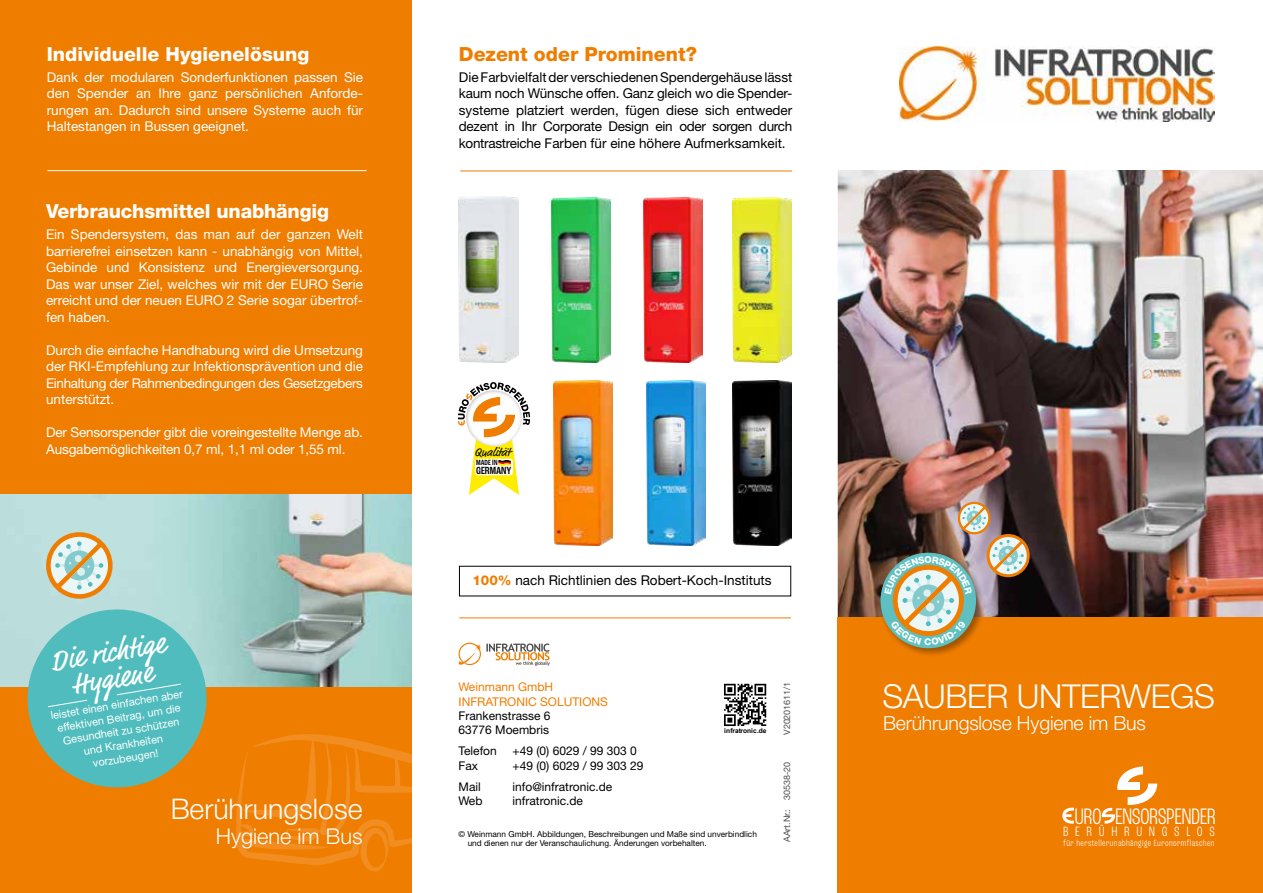
<style>
.page{position:relative;width:1263px;height:893px;background:#fff}
.page>*{position:absolute;margin:0;border:0;box-sizing:border-box;transform-origin:0 0}
.t1{font:300 33px "Helvetica Neue LT Std";letter-spacing:-.01em;color:#fff}
.t2{font:29.1px/26.7px "Market Pro";color:#fff;text-align:center}
.t3{font:300 28.5px "Helvetica Neue LT Std";color:#fff}
.t4{font:300 condensed 23.55px "Roc Grotesk";letter-spacing:-.025em;color:#fff}
.t5{font:300 21.75px "Helvetica Neue LT Std";color:#fff}
.t6{font:800 19.5px "Helvetica Neue LT Std";letter-spacing:-.01em;color:#fff}
.t7{font:300 19.5px "Helvetica Neue LT Std";letter-spacing:-.01em;color:#fff}
.t8{font:800 19.5px "Helvetica Neue LT Std";color:#ef7d00}
.t9{font:300 condensed 14.1px "Roc Grotesk";letter-spacing:.475em;color:#fff}
.t10{font:13.5px/16.5px "Helvetica Neue LT Std";letter-spacing:-.01em;color:#fff;text-align:justify}
.t11{font:13.5px/16.5px "Helvetica Neue LT Std";color:#000;text-align:justify}
.t12{font:12.3px "Market Pro";color:#000}
.t13{font:12px/14.4px "Helvetica Neue LT Std";color:#000}
.t14{font:12px/14.4px "Helvetica Neue LT Std";color:#ef7d00}
.t15{font:10.95px/13.5px "Helvetica Neue LT Std";color:#fff;text-align:center}
.t16{font:500 condensed 10.95px "Roc Grotesk";color:#000}
.t17{font:300 condensed 9.3px "Roc Grotesk";letter-spacing:.05em;color:#fff}
.t18{font:9px "Helvetica Neue LT Std";letter-spacing:-.01em;color:#4f4f4e}
.t19{font:8.25px/9px "Helvetica Neue LT Std";color:#000}
.t20{font:500 condensed 7.95px "Roc Grotesk";color:#000}
.t21{font:700 6.6px "Arial";color:#000}
.s1{font-weight:800;color:#ef7d00}
</style>
<div class="page">
<img style="left:838px;top:170px;width:425px;height:448px">
<div style="left:838px;top:618px;width:425px;height:275px;background:#ef7d00"></div>
<svg style="left:1062px;top:808px;width:12px;height:16px"></svg>
<svg style="left:1102px;top:766px;width:55px;height:58px"></svg>
<img style="left:899px;top:46px;width:315px;height:76px">
<div style="left:0;top:0;width:411px;height:893px;background:#ef7d00"></div>
<svg style="left:236px;top:734px;width:176px;height:138px"></svg>
<svg style="left:724px;top:684px;width:42px;height:42px"></svg>
<img style="left:733px;top:197px;width:59px;height:165px">
<img style="left:551px;top:197px;width:59px;height:165px">
<img style="left:553px;top:381px;width:59px;height:165px">
<img style="left:646px;top:381px;width:59px;height:165px">
<img style="left:643px;top:197px;width:59px;height:165px">
<img style="left:732px;top:380px;width:59px;height:165px">
<svg style="left:458px;top:643px;width:92px;height:23px"></svg>
<img style="left:459px;top:197px;width:59px;height:165px">
<hr style="left:460px;top:171px;width:332px;height:1px;background:#ef7d00">
<hr style="left:459px;top:618px;width:332px;height:1px;background:#ef7d00">
<img style="left:0;top:494px;width:411px;height:193px">
<svg style="left:458px;top:382px;width:72px;height:113px"></svg>
<svg style="left:21px;top:532px;width:192px;height:256px;background:#8ac1b3"></svg>
<div style="left:878px;top:551px;width:107px;height:107px;background:#000;opacity:.33"></div>
<hr style="left:47px;top:170px;width:319px;height:1px;background:#fff">
<img style="left:884px;top:502px;width:146px;height:143px">
<h3 class="t6" style="left:47px;top:42px;width:264px">Individuelle Hygienelösung</h3>
<p class="t10" style="left:47px;top:68px;width:318px">Dank der modularen Sonderfunktionen passen Sie den Spender an Ihre ganz persönlichen Anforde&shy;rungen an. Dadurch sind unsere Systeme auch für Haltestangen in Bussen geeignet.</p>
<h3 class="t6" style="left:46px;top:199px;width:284px">Verbrauchsmittel unabhängig</h3>
<p class="t10" style="left:46px;top:226px;width:318px">Ein Spendersystem, das man auf der ganzen Welt barrierefrei einsetzen kann - unabhängig von Mittel, Gebinde und Konsistenz und Energieversorgung.<br>Das war unser Ziel, welches wir mit der EURO Serie erreicht und der neuen EURO 2 Serie sogar übertrof&shy;fen haben.</p>
<p class="t10" style="left:46px;top:341px;width:318px">Durch die einfache Handhabung wird die Umsetzung der RKI-Empfehlung zur Infektionsprävention und die Einhaltung der Rahmenbedingungen des Gesetzgebers unterstützt.</p>
<p class="t10" style="left:46px;top:424px;width:318px">Der Sensorspender gibt die voreingestellte Menge ab.<br>Ausgabemöglichkeiten 0,7 ml, 1,1 ml oder 1,55 ml.</p>
<h2 class="t2" style="left:49px;top:649px;width:117px;rotate:-9deg">Die richtige<br>Hygiene</h2>
<p class="t15" style="left:50px;top:709px;width:135px;rotate:-10deg">leistet einen einfachen aber effektiven Beitrag, um die<br>Gesundheit zu schützen und Krankheiten vorzubeugen!</p>
<h3 class="t3" style="left:171px;top:791px;width:193px">Berührungslose</h3>
<h3 class="t5" style="left:216px;top:823px;width:148px">Hygiene im Bus</h3>
<h3 class="t8" style="left:459px;top:42px;width:239px">Dezent oder Prominent?</h3>
<p class="t11" style="left:459px;top:68px;width:335px">Die Farbvielfalt der verschiedenen Spendergehäuse lässt kaum noch Wünsche offen. Ganz gleich wo die Spender&shy;systeme platziert werden, fügen diese sich entweder dezent in Ihr Corporate Design ein oder sorgen durch kontrastreiche Farben für eine höhere Aufmerksamkeit.</p>
<p class="t12" style="left:475px;top:444px;width:37px">Qualität</p>
<p class="t20" style="left:476px;top:458px;width:23px">MADE IN</p>
<p class="t16" style="left:476px;top:464px;width:37px">GERMANY</p>
<p class="t11" style="left:472px;top:572px;width:301px"><span class="s1">100%</span> nach Richtlinien des Robert-Koch-Instituts</p>
<p class="t14" style="left:459px;top:680px;width:151px">Weinmann GmbH<br>INFRATRONIC SOLUTIONS</p>
<p class="t13" style="left:459px;top:708px;width:94px">Frankenstrasse 6<br>63776 Moembris</p>
<p class="t13" style="left:459px;top:744px;width:40px">Telefon</p>
<p class="t13" style="left:513px;top:744px;width:126px">+49 (0) 6029 / 99 303 0</p>
<p class="t13" style="left:459px;top:758px;width:21px">Fax</p>
<p class="t13" style="left:513px;top:758px;width:132px">+49 (0) 6029 / 99 303 29</p>
<p class="t13" style="left:459px;top:779px;width:24px">Mail</p>
<p class="t13" style="left:513px;top:779px;width:101px">info@infratronic.de</p>
<p class="t13" style="left:459px;top:794px;width:25px">Web</p>
<p class="t13" style="left:513px;top:794px;width:72px">infratronic.de</p>
<p class="t21" style="left:724px;top:726px;width:44px">infratronic.de</p>
<p class="t19" style="left:468px;top:829px;width:291px;text-indent:-9px">© Weinmann GmbH. Abbildungen, Beschreibungen und Maße sind unverbindlich und dienen nur der Veranschaulichung. Änderungen vorbehalten.</p>
<p class="t18" style="left:782px;top:735px;width:54px;rotate:-90deg">V20201611/1</p>
<p class="t18" style="left:782px;top:842px;width:81px;rotate:-90deg">AArt.Nr.: 30538-20</p>
<h1 class="t1" style="left:882px;top:676px;width:334px">SAUBER UNTERWEGS</h1>
<h3 class="t7" style="left:883px;top:712px;width:264px">Berührungslose Hygiene im Bus</h3>
<h3 class="t4" style="left:1074px;top:803px;width:143px">URO ENSORSPENDER</h3>
<p class="t17" style="left:1063px;top:838px;width:153px">für herstellerunabhängige Euronormflaschen</p>
<p class="t9" style="left:1063px;top:823px;width:153px">BERÜHRUNGSLOS</p>
</div>
